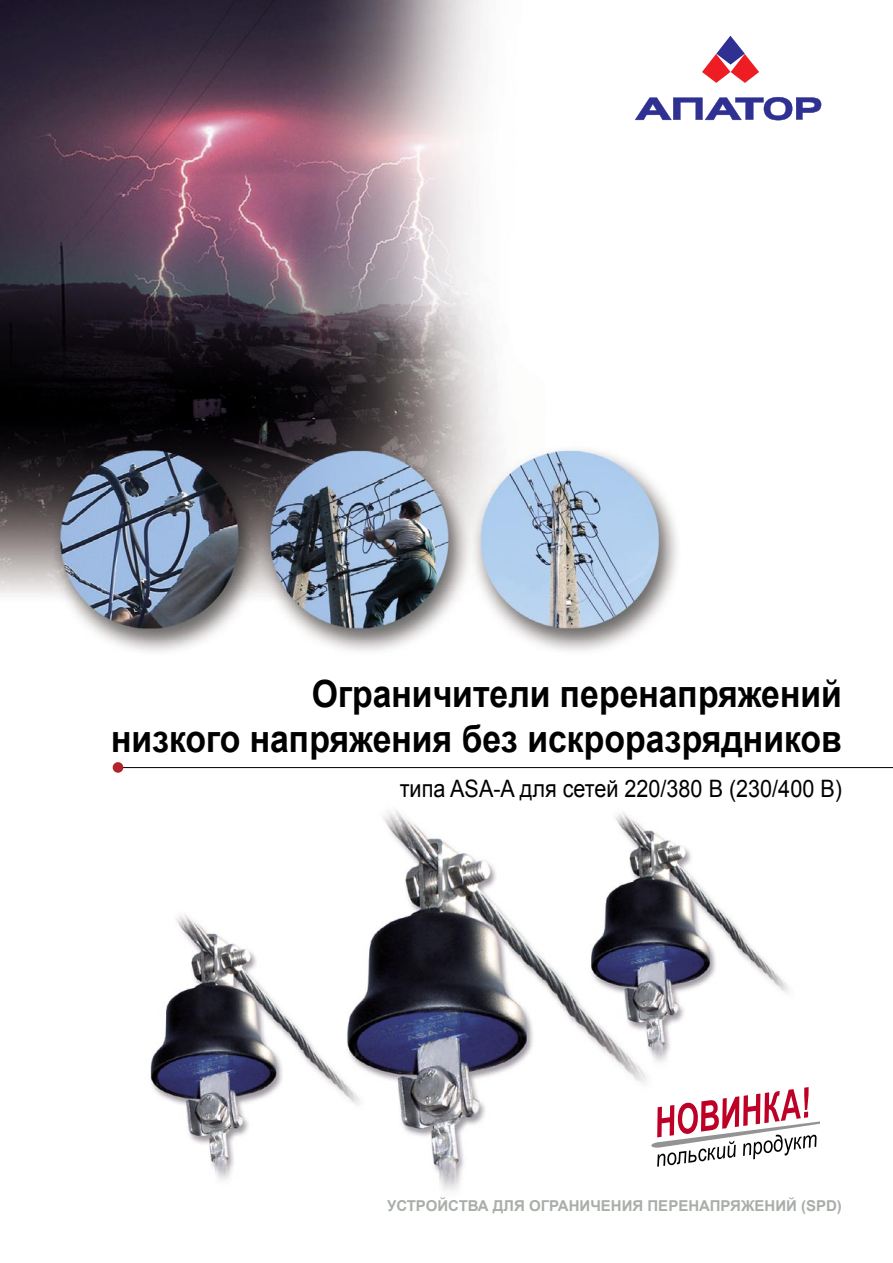
<style>
.page{position:relative;width:893px;height:1263px;background:#fff}
.page>*{position:absolute;margin:0;border:0;box-sizing:border-box;transform-origin:0 0}
.t1{font:700 37.5px/45px "Arial";color:#000;text-align:right;scale:.9 1}
.t2{font:24px "Arial";color:#000;scale:.9 1}
.tekst_rosyjski{font:700 15px "Arial";color:#a9aea9}
</style>
<div class="page">
<img style="left:150px;top:810px;width:639px;height:381px">
<img style="left:0;top:0;width:741px;height:652px">
<hr style="left:114px;top:767px;width:779px;height:1px;background:#000">
<div style="left:113px;top:762px;width:10px;height:11px;background:#b2242b;border-radius:50%"></div>
<svg style="left:651px;top:1087px;width:168px;height:80px"></svg>
<svg style="left:702px;top:36px;width:57px;height:47px"></svg>
<svg style="left:635px;top:97px;width:186px;height:23px"></svg>
<p class="t1" style="left:111px;top:673px;width:813px">Ограничители перенапряжений<br>низкого напряжения без искроразрядников</p>
<p class="t2" style="left:400px;top:772px;width:493px">типа ASA-A для сетей 220/380 В (230/400 В)</p>
<p class="tekst_rosyjski" style="left:387px;top:1196px;width:456px">УСТРОЙСТВА ДЛЯ ОГРАНИЧЕНИЯ ПЕРЕНАПРЯЖЕНИЙ (SPD)</p>
</div>
